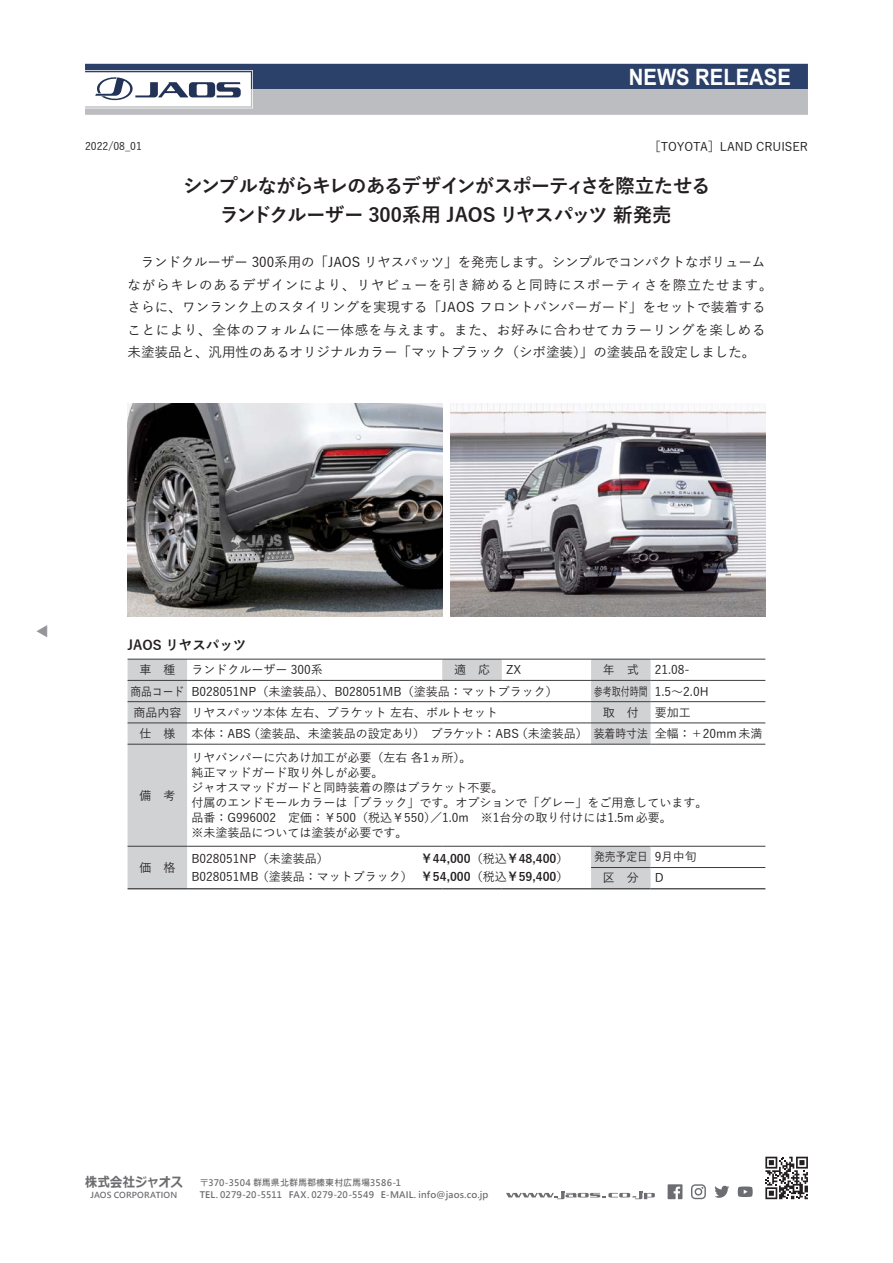
<style>
.page{position:relative;width:893px;height:1263px;background:#fff}
.page>*{position:absolute;margin:0;border:0;box-sizing:border-box;transform-origin:0 0}
.t1{font:700 22.5px "Arial";color:#fff;scale:.9 1}
.t2{font:700 19.5px "Yu Gothic";letter-spacing:-.065em;color:#231f20}
.t3{font:700 19.5px "Yu Gothic";letter-spacing:-.02em;color:#231f20}
.ノーマル{font:500 13.5px/22.5px "Yu Gothic";letter-spacing:.01em;color:#231f20}
.t4{font:700 13.5px "Yu Gothic";color:#231f20}
.t5{font:700 13.5px "Meiryo";letter-spacing:.015em;color:#6c6d70;scale:.9 1}
.t6{font:500 13.5px "Yu Gothic";color:#939598}
.t7{font:500 12px "Yu Gothic";color:#231f20}
.t8{font:700 12px "Yu Gothic";color:#231f20}
.t9{font:500 12px "Yu Gothic";color:#231f20;scale:.9 1}
.t10{font:500 12px "Yu Gothic";color:#231f20;scale:.75 1}
.t11{font:500 10.5px "Yu Gothic";color:#231f20}
.t12{font:700 9px/12px "Microsoft Jheng Hei";letter-spacing:.015em;color:#6c6d70}
.t13{font:700 8.25px "Microsoft Jheng Hei";letter-spacing:.02em;color:#6c6d70}
.s1{font-weight:500}
.s2{font-weight:700}
</style>
<div class="page">
<svg style="left:85px;top:64px;width:723px;height:51px"></svg>
<svg style="left:765px;top:1157px;width:43px;height:42px"></svg>
<svg style="left:668px;top:1184px;width:14px;height:15px"></svg>
<svg style="left:691px;top:1184px;width:15px;height:15px"></svg>
<svg style="left:714px;top:1186px;width:15px;height:12px"></svg>
<svg style="left:738px;top:1186px;width:15px;height:11px"></svg>
<svg style="left:506px;top:1191px;width:149px;height:8px"></svg>
<img style="left:128px;top:404px;width:314px;height:213px">
<img style="left:451px;top:404px;width:314px;height:213px">
<svg style="left:128px;top:660px;width:523px;height:228px"></svg>
<hr style="left:128px;top:680px;width:59px;height:1px;background:#3e3e3f">
<hr style="left:187px;top:680px;width:255px;height:1px;background:#3e3e3f">
<hr style="left:442px;top:680px;width:60px;height:1px;background:#3e3e3f">
<hr style="left:502px;top:680px;width:89px;height:1px;background:#3e3e3f">
<hr style="left:128px;top:701px;width:59px;height:1px;background:#3e3e3f">
<hr style="left:187px;top:701px;width:255px;height:1px;background:#3e3e3f">
<hr style="left:442px;top:701px;width:60px;height:1px;background:#3e3e3f">
<hr style="left:502px;top:701px;width:89px;height:1px;background:#3e3e3f">
<hr style="left:128px;top:723px;width:59px;height:1px;background:#3e3e3f">
<hr style="left:187px;top:723px;width:255px;height:1px;background:#3e3e3f">
<hr style="left:442px;top:723px;width:60px;height:1px;background:#3e3e3f">
<hr style="left:502px;top:723px;width:89px;height:1px;background:#3e3e3f">
<hr style="left:651px;top:723px;width:114px;height:1px;background:#3e3e3f">
<hr style="left:128px;top:744px;width:59px;height:1px;background:#3e3e3f">
<hr style="left:187px;top:744px;width:255px;height:1px;background:#3e3e3f">
<hr style="left:442px;top:744px;width:60px;height:1px;background:#3e3e3f">
<hr style="left:502px;top:744px;width:89px;height:1px;background:#3e3e3f">
<hr style="left:591px;top:744px;width:60px;height:1px;background:#3e3e3f">
<hr style="left:651px;top:744px;width:114px;height:1px;background:#3e3e3f">
<hr style="left:128px;top:846px;width:59px;height:1px;background:#3e3e3f">
<hr style="left:187px;top:846px;width:255px;height:1px;background:#3e3e3f">
<hr style="left:442px;top:846px;width:60px;height:1px;background:#3e3e3f">
<hr style="left:502px;top:846px;width:89px;height:1px;background:#3e3e3f">
<hr style="left:591px;top:846px;width:60px;height:1px;background:#3e3e3f">
<hr style="left:651px;top:846px;width:114px;height:1px;background:#3e3e3f">
<hr style="left:591px;top:867px;width:60px;height:1px;background:#3e3e3f">
<hr style="left:651px;top:867px;width:114px;height:1px;background:#3e3e3f">
<hr style="left:128px;top:659px;width:59px;height:1px;background:#3e3e3f">
<hr style="left:187px;top:659px;width:255px;height:1px;background:#3e3e3f">
<hr style="left:442px;top:659px;width:60px;height:1px;background:#3e3e3f">
<hr style="left:502px;top:659px;width:89px;height:1px;background:#3e3e3f">
<hr style="left:591px;top:659px;width:60px;height:1px;background:#3e3e3f">
<hr style="left:651px;top:659px;width:114px;height:1px;background:#3e3e3f">
<hr style="left:591px;top:680px;width:60px;height:1px;background:#3e3e3f">
<hr style="left:651px;top:680px;width:114px;height:1px;background:#3e3e3f">
<hr style="left:591px;top:701px;width:60px;height:1px;background:#3e3e3f">
<hr style="left:651px;top:701px;width:114px;height:1px;background:#3e3e3f">
<hr style="left:591px;top:723px;width:60px;height:1px;background:#3e3e3f">
<hr style="left:591px;top:888px;width:60px;height:1px;background:#3e3e3f">
<hr style="left:651px;top:888px;width:114px;height:1px;background:#3e3e3f">
<hr style="left:187px;top:888px;width:255px;height:1px;background:#3e3e3f">
<hr style="left:442px;top:888px;width:60px;height:1px;background:#3e3e3f">
<hr style="left:502px;top:888px;width:89px;height:1px;background:#3e3e3f">
<hr style="left:128px;top:888px;width:59px;height:1px;background:#3e3e3f">
<h1 class="t1" style="left:629px;top:61px;width:182px">NEWS RELEASE</h1>
<p class="t11" style="left:85px;top:136px;width:58px">2022/08_01</p>
<p class="t7" style="left:649px;top:135px;width:161px">［TOYOTA］LAND CRUISER</p>
<p class="t2" style="left:183px;top:175px;width:529px">シンプルながらキレのあるデザインがスポーティさを際立たせる</p>
<p class="t3" style="left:220px;top:203px;width:454px">ランドクルーザー 300系用 JAOS リヤスパッツ 新発売</p>
<p class="ノーマル" style="left:128px;top:249px;width:647px">　ランドクルーザー 300系用の「JAOS リヤスパッツ」を発売します。シンプルでコンパクトなボリュームながらキレのあるデザインにより、リヤビューを引き締めると同時にスポーティさを際立たせます。さらに、ワンランク上のスタイリングを実現する「JAOS フロントバンパーガード」をセットで装着することにより、全体のフォルムに一体感を与えます。また、お好みに合わせてカラーリングを楽しめる未塗装品と、汎用性のあるオリジナルカラー「マットブラック（シボ塗装）」の塗装品を設定しました。</p>
<p class="t6" style="left:30px;top:638px;width:15px;rotate:-90deg">▲</p>
<p class="t4" style="left:128px;top:637px;width:120px">JAOS リヤスパッツ</p>
<p class="t7" style="left:139px;top:659px;width:37px">車　種</p>
<p class="t7" style="left:191px;top:659px;width:133px">ランドクルーザー 300系</p>
<p class="t7" style="left:454px;top:659px;width:37px">適　応</p>
<p class="t7" style="left:506px;top:659px;width:17px">ZX</p>
<p class="t7" style="left:603px;top:659px;width:37px">年　式</p>
<p class="t7" style="left:655px;top:659px;width:36px">21.08-</p>
<p class="t9" style="left:130px;top:680px;width:61px">商品コード</p>
<p class="t7" style="left:191px;top:680px;width:368px">B028051NP（未塗装品）、B028051MB（塗装品：マットブラック）</p>
<p class="t10" style="left:594px;top:680px;width:73px">参考取付時間</p>
<p class="t7" style="left:655px;top:680px;width:55px">1.5～2.0H</p>
<p class="t7" style="left:133px;top:701px;width:49px">商品内容</p>
<p class="t7" style="left:191px;top:701px;width:308px">リヤスパッツ本体 左右、ブラケット 左右、ボルトセット</p>
<p class="t7" style="left:603px;top:701px;width:37px">取　付</p>
<p class="t7" style="left:655px;top:701px;width:37px">要加工</p>
<p class="t7" style="left:139px;top:723px;width:37px">仕　様</p>
<p class="t7" style="left:191px;top:723px;width:398px">本体：ABS（塗装品、未塗装品の設定あり）　ブラケット：ABS（未塗装品）</p>
<p class="t9" style="left:594px;top:723px;width:61px">装着時寸法</p>
<p class="t7" style="left:655px;top:723px;width:109px">全幅：＋20mm未満</p>
<p class="t7" style="left:139px;top:784px;width:37px">備　考</p>
<p class="t7" style="left:139px;top:856px;width:37px">価　格</p>
<p class="t7" style="left:191px;top:747px;width:282px">リヤバンパーに穴あけ加工が必要（左右 各1ヵ所）。</p>
<p class="t7" style="left:191px;top:762px;width:193px">純正マッドガード取り外しが必要。</p>
<p class="t7" style="left:191px;top:777px;width:313px">ジャオスマッドガードと同時装着の際はブラケット不要。</p>
<p class="t7" style="left:191px;top:792px;width:517px">付属のエンドモールカラーは「ブラック」です。オプションで「グレー」をご用意しています。</p>
<p class="t7" style="left:191px;top:807px;width:482px">品番：G996002　定価：￥500（税込￥550）／1.0m　※1台分の取り付けには1.5m必要。</p>
<p class="t7" style="left:191px;top:822px;width:217px">※未塗装品については塗装が必要です。</p>
<p class="t7" style="left:191px;top:847px;width:139px">B028051NP （未塗装品）</p>
<p class="t8" style="left:421px;top:852px;width:149px">￥44,000<span class="s1">（税込</span>￥48,400<span class="s1">）</span></p>
<p class="t7" style="left:191px;top:865px;width:379px">B028051MB （塗装品：マットブラック） <span class="s2">￥54,000</span>（税込<span class="s2">￥59,400</span>）</p>
<p class="t9" style="left:594px;top:846px;width:61px">発売予定日</p>
<p class="t7" style="left:655px;top:846px;width:43px">9月中旬</p>
<p class="t7" style="left:603px;top:867px;width:37px">区　分</p>
<p class="t7" style="left:655px;top:867px;width:10px">D</p>
<p class="t5" style="left:85px;top:1172px;width:110px">株式会社ジャオス</p>
<p class="t12" style="left:200px;top:1177px;width:290px">〒370-3504 群馬県北群馬郡榛東村広馬場3586-1<br>TEL. 0279-20-5511 FAX. 0279-20-5549 E-MAIL. info@jaos.co.jp</p>
<p class="t13" style="left:91px;top:1190px;width:88px">JAOS CORPORATION</p>
</div>
